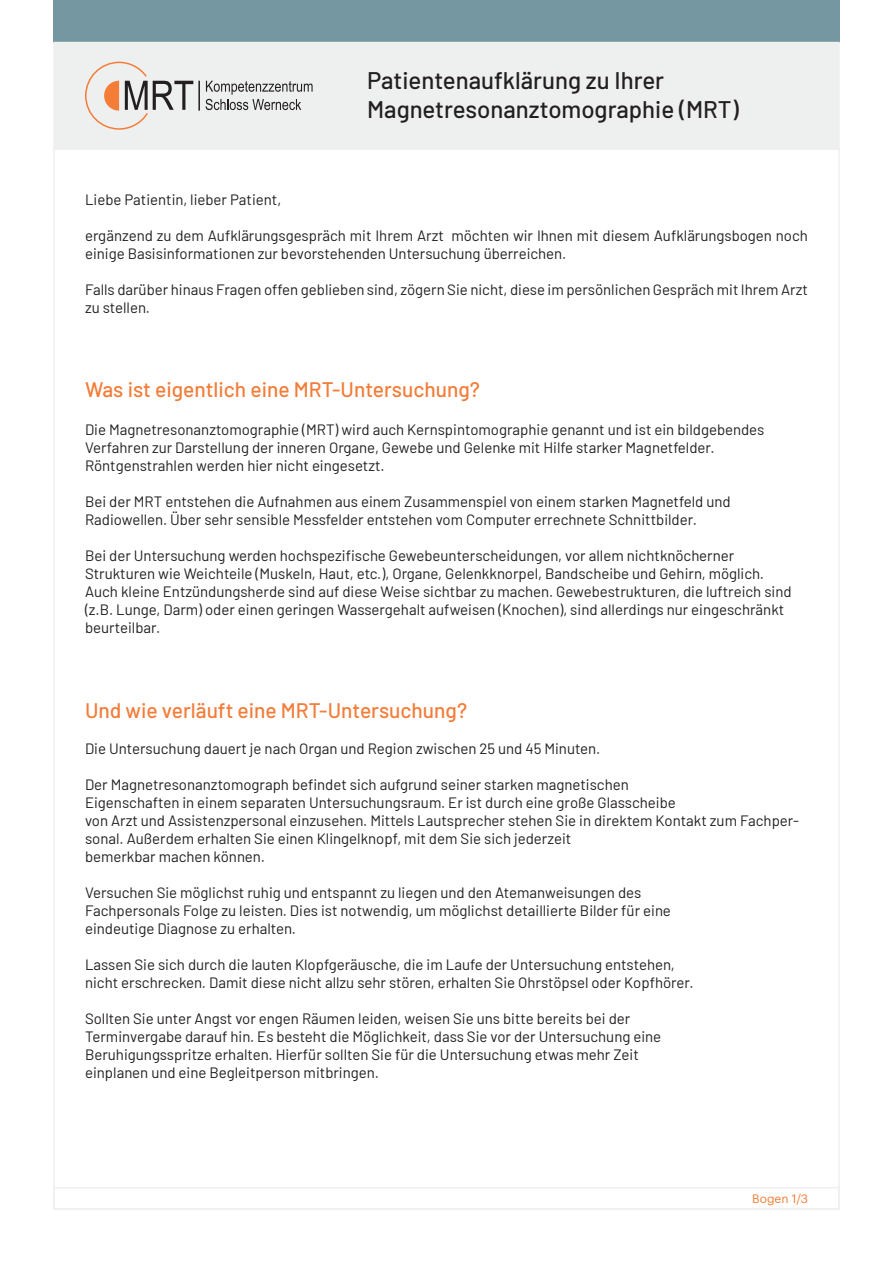
<style>
.page{position:relative;width:893px;height:1263px;background:#fff}
.page>*{position:absolute;margin:0;border:0;box-sizing:border-box;transform-origin:0 0}
.t1{font:500 24px "Barlow";color:#231f20}
.t2{font:500 21px "Barlow";color:#f37c38}
.t3{font:15px/18px "Barlow";color:#231f20}
.t4{font:12px "Graphik";color:#f37c38}
</style>
<div class="page">
<div style="left:53px;top:1187px;width:787px;height:23px;border:2px solid #eeefef"></div>
<div style="left:53px;top:0;width:787px;height:43px;background:#7497a1"></div>
<div style="left:53px;top:42px;width:787px;height:108px;background:#eeefef"></div>
<svg style="left:85px;top:61px;width:108px;height:69px"></svg>
<svg style="left:206px;top:81px;width:107px;height:29px"></svg>
<hr style="left:198px;top:81px;width:2px;height:30px;background:#231f20">
<p class="t1" style="left:367px;top:63px;width:299px">Patientenaufklärung zu Ihrer</p>
<p class="t1" style="left:367px;top:92px;width:373px">Magnetresonanztomographie (MRT)</p>
<p class="t3" style="left:85px;top:189px;width:198px">Liebe Patientin, lieber Patient,</p>
<p class="t3" style="left:85px;top:225px;width:724px">ergänzend zu dem Aufklärungsgespräch mit Ihrem Arzt möchten wir Ihnen mit diesem Aufklärungsbogen noch einige Basisinformationen zur bevorstehenden Untersuchung überreichen.</p>
<p class="t3" style="left:85px;top:279px;width:724px">Falls darüber hinaus Fragen offen geblieben sind, zögern Sie nicht, diese im persönlichen Gespräch mit Ihrem Arzt zu stellen.</p>
<p class="t2" style="left:85px;top:375px;width:396px">Was ist eigentlich eine MRT-Untersuchung?</p>
<p class="t3" style="left:85px;top:420px;width:681px">Die Magnetresonanztomographie (MRT) wird auch Kernspintomographie genannt und ist ein bildgebendes<br>Verfahren zur Darstellung der inneren Organe, Gewebe und Gelenke mit Hilfe starker Magnetfelder.<br>Röntgenstrahlen werden hier nicht eingesetzt.</p>
<p class="t3" style="left:85px;top:492px;width:647px">Bei der MRT entstehen die Aufnahmen aus einem Zusammenspiel von einem starken Magnetfeld und<br>Radiowellen. Über sehr sensible Messfelder entstehen vom Computer errechnete Schnittbilder.</p>
<p class="t3" style="left:85px;top:546px;width:708px">Bei der Untersuchung werden hochspezifische Gewebeunterscheidungen, vor allem nichtknöcherner Strukturen wie Weichteile (Muskeln, Haut, etc.), Organe, Gelenkknorpel, Bandscheibe und Gehirn, möglich.<br>Auch kleine Entzündungsherde sind auf diese Weise sichtbar zu machen. Gewebestrukturen, die luftreich sind (z.B. Lunge, Darm) oder einen geringen Wassergehalt aufweisen (Knochen), sind allerdings nur eingeschränkt beurteilbar.</p>
<p class="t2" style="left:85px;top:695px;width:384px">Und wie verläuft eine MRT-Untersuchung?</p>
<p class="t3" style="left:85px;top:738px;width:517px">Die Untersuchung dauert je nach Organ und Region zwischen 25 und 45 Minuten.</p>
<p class="t3" style="left:85px;top:774px;width:545px">Der Magnetresonanztomograph befindet sich aufgrund seiner starken magnetischen</p>
<p class="t3" style="left:85px;top:792px;width:592px">Eigenschaften in einem separaten Untersuchungsraum. Er ist durch eine große Glasscheibe</p>
<p class="t3" style="left:85px;top:810px;width:716px">von Arzt und Assistenzpersonal einzusehen. Mittels Lautsprecher stehen Sie in direktem Kontakt zum Fachper&shy;sonal. Außerdem erhalten Sie einen Klingelknopf, mit dem Sie sich jederzeit</p>
<p class="t3" style="left:85px;top:846px;width:181px">bemerkbar machen können.</p>
<p class="t3" style="left:85px;top:882px;width:558px">Versuchen Sie möglichst ruhig und entspannt zu liegen und den Atemanweisungen des</p>
<p class="t3" style="left:85px;top:900px;width:587px">Fachpersonals Folge zu leisten. Dies ist notwendig, um möglichst detaillierte Bilder für eine</p>
<p class="t3" style="left:85px;top:918px;width:213px">eindeutige Diagnose zu erhalten.</p>
<p class="t3" style="left:85px;top:954px;width:591px">Lassen Sie sich durch die lauten Klopfgeräusche, die im Laufe der Untersuchung entstehen,</p>
<p class="t3" style="left:85px;top:972px;width:610px">nicht erschrecken. Damit diese nicht allzu sehr stören, erhalten Sie Ohrstöpsel oder Kopfhörer.</p>
<p class="t3" style="left:85px;top:1008px;width:547px">Sollten Sie unter Angst vor engen Räumen leiden, weisen Sie uns bitte bereits bei der</p>
<p class="t3" style="left:85px;top:1026px;width:578px">Terminvergabe darauf hin. Es besteht die Möglichkeit, dass Sie vor der Untersuchung eine</p>
<p class="t3" style="left:85px;top:1044px;width:555px">Beruhigungsspritze erhalten. Hierfür sollten Sie für die Untersuchung etwas mehr Zeit</p>
<p class="t3" style="left:85px;top:1062px;width:295px">einplanen und eine Begleitperson mitbringen.</p>
<p class="t4" style="left:752px;top:1189px;width:57px">Bogen 1/3</p>
</div>
